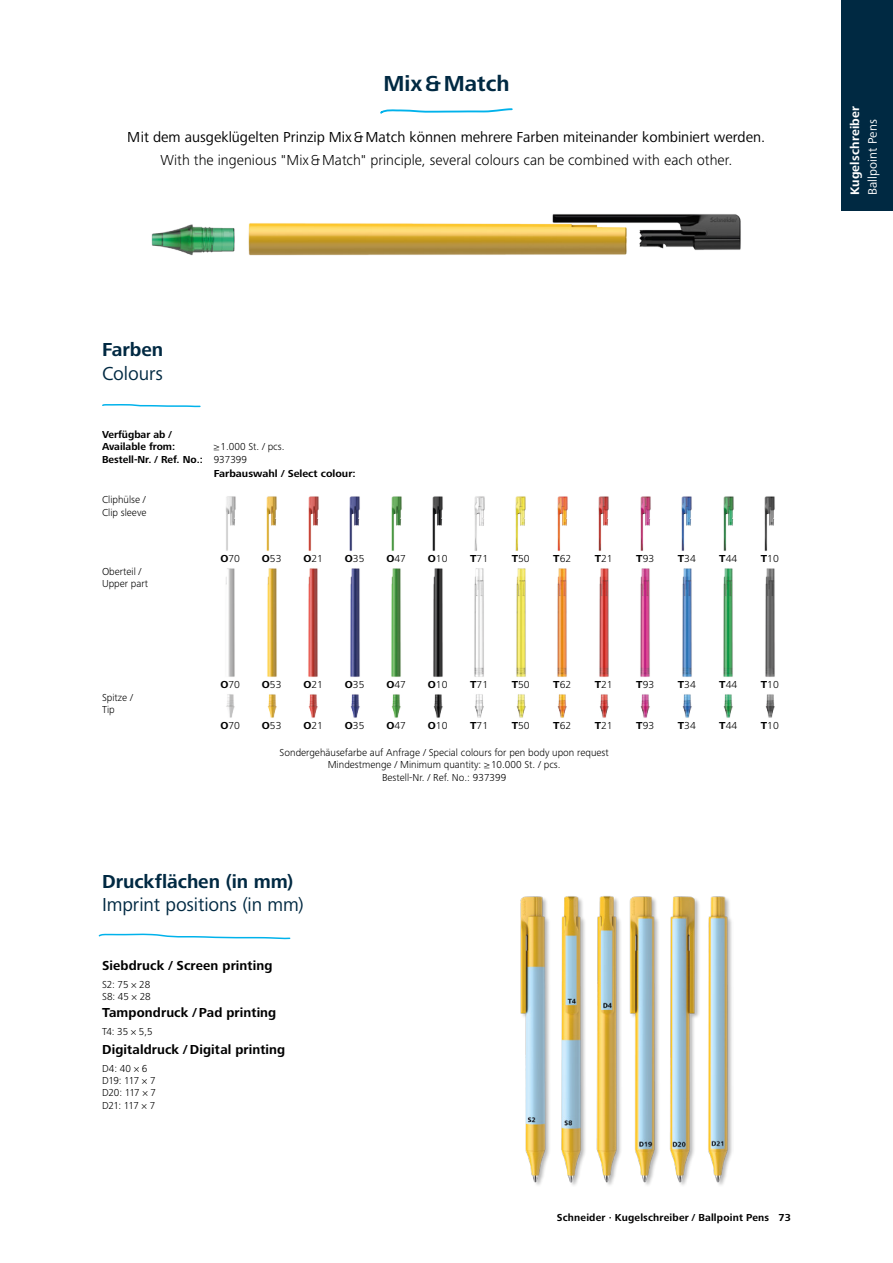
<style>
.page{position:relative;width:893px;height:1263px;background:#fff}
.page>*{position:absolute;margin:0;border:0;box-sizing:border-box;transform-origin:0 0}
.t1{font:700 22.5px "Frutiger Next LTW1 G";color:#002942}
.t2{font:19.5px "Frutiger Next LTW1 G";letter-spacing:-.005em;color:#002942}
.t3{font:700 19.5px "Frutiger Next LTW1 G";letter-spacing:-.005em;color:#002942}
.t4{font:15px "Frutiger Next LTW1 G";color:#000}
.t5{font:300 15px "Frutiger Next LTW1 G";letter-spacing:.005em;color:#000}
.t6{font:700 13.5px "Frutiger Next LTW1 G";letter-spacing:.01em;color:#000}
.t7{font:700 12.75px "Frutiger Next LTW1 G";letter-spacing:.01em;color:#fff}
.t8{font:12.75px "Frutiger Next LTW1 G";letter-spacing:.01em;color:#fff}
.t9{font:300 10.5px/12.6px "Frutiger Next LTW1 G";color:#000}
.t10{font:300 10.5px "Frutiger Next LTW1 G";color:#000;scale:1.04 1}
.t11{font:700 10.5px/12.6px "Frutiger Next LTW1 G";color:#000}
.t12{font:300 10.5px/12.5px "Frutiger Next LTW1 G";letter-spacing:-.04em;color:#000}
.t13{font:700 10.5px "Frutiger Next LTW1 G";color:#000;scale:1.04 1}
.s1{font-weight:300}
.s2{font-weight:700}
</style>
<div class="page">
<svg style="left:380px;top:108px;width:133px;height:6px"></svg>
<img style="left:151px;top:224px;width:84px;height:32px">
<img style="left:248px;top:223px;width:379px;height:33px">
<img style="left:549px;top:214px;width:192px;height:39px">
<img style="left:226px;top:496px;width:10px;height:55px">
<img style="left:266px;top:496px;width:11px;height:55px">
<img style="left:308px;top:496px;width:11px;height:55px">
<img style="left:349px;top:496px;width:11px;height:55px">
<img style="left:391px;top:496px;width:11px;height:55px">
<img style="left:432px;top:496px;width:11px;height:55px">
<img style="left:474px;top:496px;width:11px;height:55px">
<img style="left:515px;top:496px;width:11px;height:55px">
<img style="left:557px;top:496px;width:11px;height:55px">
<img style="left:598px;top:496px;width:11px;height:55px">
<img style="left:640px;top:496px;width:11px;height:55px">
<img style="left:681px;top:496px;width:11px;height:55px">
<img style="left:723px;top:496px;width:11px;height:55px">
<img style="left:764px;top:496px;width:11px;height:55px">
<img style="left:226px;top:568px;width:9px;height:109px">
<img style="left:267px;top:568px;width:10px;height:109px">
<img style="left:308px;top:568px;width:10px;height:109px">
<img style="left:350px;top:568px;width:10px;height:109px">
<img style="left:391px;top:568px;width:10px;height:109px">
<img style="left:433px;top:568px;width:10px;height:109px">
<img style="left:474px;top:568px;width:10px;height:109px">
<img style="left:516px;top:568px;width:10px;height:109px">
<img style="left:557px;top:568px;width:10px;height:109px">
<img style="left:599px;top:568px;width:10px;height:109px">
<img style="left:640px;top:568px;width:10px;height:109px">
<img style="left:682px;top:568px;width:10px;height:109px">
<img style="left:723px;top:568px;width:10px;height:109px">
<img style="left:765px;top:568px;width:10px;height:109px">
<img style="left:226px;top:694px;width:9px;height:24px">
<img style="left:267px;top:694px;width:10px;height:24px">
<img style="left:308px;top:694px;width:10px;height:24px">
<img style="left:350px;top:694px;width:10px;height:24px">
<img style="left:391px;top:694px;width:10px;height:24px">
<img style="left:433px;top:694px;width:10px;height:24px">
<img style="left:474px;top:694px;width:10px;height:24px">
<img style="left:516px;top:694px;width:10px;height:24px">
<img style="left:557px;top:694px;width:10px;height:24px">
<img style="left:599px;top:694px;width:10px;height:24px">
<img style="left:640px;top:694px;width:10px;height:24px">
<img style="left:682px;top:694px;width:10px;height:24px">
<img style="left:723px;top:694px;width:10px;height:24px">
<img style="left:765px;top:694px;width:10px;height:24px">
<img style="left:521px;top:896px;width:211px;height:289px">
<div style="left:842px;top:0;width:51px;height:210px;background:#002942"></div>
<svg style="left:98px;top:933px;width:193px;height:7px"></svg>
<svg style="left:102px;top:404px;width:99px;height:4px"></svg>
<h1 class="t1" style="left:383px;top:70px;width:128px">Mix&amp;Match</h1>
<h3 class="t4" style="left:128px;top:129px;width:639px">Mit dem ausgeklügelten Prinzip Mix&amp;Match können mehrere Farben miteinander kombiniert werden.</h3>
<h3 class="t5" style="left:160px;top:151px;width:574px">With the ingenious "Mix&amp;Match" principle, several colours can be combined with each other.</h3>
<h2 class="t3" style="left:102px;top:339px;width:63px">Farben</h2>
<h2 class="t2" style="left:102px;top:362px;width:63px">Colours</h2>
<p class="t11" style="left:102px;top:428px;width:75px">Verfügbar ab /<br>Available from:</p>
<p class="t9" style="left:214px;top:440px;width:72px">≥1.000 St. / pcs.</p>
<p class="t11" style="left:102px;top:454px;width:147px">Bestell-Nr. / Ref. No.: <span class="s1">937399</span></p>
<p class="t13" style="left:214px;top:467px;width:138px">Farbauswahl / Select colour:</p>
<p class="t9" style="left:102px;top:493px;width:46px">Cliphülse /<br>Clip sleeve</p>
<p class="t10" style="left:220px;top:552px;width:20px"><span class="s2">O</span>70</p>
<p class="t10" style="left:262px;top:552px;width:20px"><span class="s2">O</span>53</p>
<p class="t10" style="left:303px;top:552px;width:20px"><span class="s2">O</span>21</p>
<p class="t10" style="left:345px;top:552px;width:20px"><span class="s2">O</span>35</p>
<p class="t10" style="left:386px;top:552px;width:20px"><span class="s2">O</span>47</p>
<p class="t10" style="left:428px;top:552px;width:20px"><span class="s2">O</span>10</p>
<p class="t10" style="left:470px;top:552px;width:19px"><span class="s2">T</span>71</p>
<p class="t10" style="left:512px;top:552px;width:19px"><span class="s2">T</span>50</p>
<p class="t10" style="left:553px;top:552px;width:19px"><span class="s2">T</span>62</p>
<p class="t10" style="left:595px;top:552px;width:19px"><span class="s2">T</span>21</p>
<p class="t10" style="left:636px;top:552px;width:19px"><span class="s2">T</span>93</p>
<p class="t10" style="left:678px;top:552px;width:19px"><span class="s2">T</span>34</p>
<p class="t10" style="left:719px;top:552px;width:19px"><span class="s2">T</span>44</p>
<p class="t10" style="left:761px;top:552px;width:19px"><span class="s2">T</span>10</p>
<p class="t9" style="left:102px;top:565px;width:48px">Oberteil /<br>Upper part</p>
<p class="t9" style="left:102px;top:691px;width:32px">Spitze /<br>Tip</p>
<p class="t10" style="left:220px;top:678px;width:20px"><span class="s2">O</span>70</p>
<p class="t10" style="left:262px;top:678px;width:20px"><span class="s2">O</span>53</p>
<p class="t10" style="left:303px;top:678px;width:20px"><span class="s2">O</span>21</p>
<p class="t10" style="left:345px;top:678px;width:20px"><span class="s2">O</span>35</p>
<p class="t10" style="left:386px;top:678px;width:20px"><span class="s2">O</span>47</p>
<p class="t10" style="left:428px;top:678px;width:20px"><span class="s2">O</span>10</p>
<p class="t10" style="left:470px;top:678px;width:19px"><span class="s2">T</span>71</p>
<p class="t10" style="left:512px;top:678px;width:19px"><span class="s2">T</span>50</p>
<p class="t10" style="left:553px;top:678px;width:19px"><span class="s2">T</span>62</p>
<p class="t10" style="left:595px;top:678px;width:19px"><span class="s2">T</span>21</p>
<p class="t10" style="left:636px;top:678px;width:19px"><span class="s2">T</span>93</p>
<p class="t10" style="left:678px;top:678px;width:19px"><span class="s2">T</span>34</p>
<p class="t10" style="left:719px;top:678px;width:19px"><span class="s2">T</span>44</p>
<p class="t10" style="left:761px;top:678px;width:19px"><span class="s2">T</span>10</p>
<p class="t10" style="left:220px;top:720px;width:20px"><span class="s2">O</span>70</p>
<p class="t10" style="left:262px;top:720px;width:20px"><span class="s2">O</span>53</p>
<p class="t10" style="left:303px;top:720px;width:20px"><span class="s2">O</span>21</p>
<p class="t10" style="left:345px;top:720px;width:20px"><span class="s2">O</span>35</p>
<p class="t10" style="left:386px;top:720px;width:20px"><span class="s2">O</span>47</p>
<p class="t10" style="left:428px;top:720px;width:20px"><span class="s2">O</span>10</p>
<p class="t10" style="left:470px;top:720px;width:19px"><span class="s2">T</span>71</p>
<p class="t10" style="left:512px;top:720px;width:19px"><span class="s2">T</span>50</p>
<p class="t10" style="left:553px;top:720px;width:19px"><span class="s2">T</span>62</p>
<p class="t10" style="left:595px;top:720px;width:19px"><span class="s2">T</span>21</p>
<p class="t10" style="left:636px;top:720px;width:19px"><span class="s2">T</span>93</p>
<p class="t10" style="left:678px;top:720px;width:19px"><span class="s2">T</span>34</p>
<p class="t10" style="left:719px;top:720px;width:19px"><span class="s2">T</span>44</p>
<p class="t10" style="left:761px;top:720px;width:19px"><span class="s2">T</span>10</p>
<p class="t9" style="left:280px;top:746px;width:331px;text-align:center">Sondergehäusefarbe auf Anfrage / Special colours for pen body upon request<br>Mindestmenge / Minimum quantity: ≥10.000 St. / pcs.<br>Bestell-Nr. / Ref. No.: 937399</p>
<h2 class="t3" style="left:102px;top:870px;width:193px">Druckflächen (in mm)</h2>
<h2 class="t2" style="left:102px;top:894px;width:203px">Imprint positions (in mm)</h2>
<p class="t6" style="left:102px;top:957px;width:172px">Siebdruck / Screen printing</p>
<p class="t9" style="left:102px;top:978px;width:50px">S2: 75 × 28<br>S8: 45 × 28</p>
<p class="t6" style="left:102px;top:1005px;width:176px">Tampondruck / Pad printing</p>
<p class="t9" style="left:102px;top:1026px;width:52px">T4: 35 × 5,5</p>
<p class="t6" style="left:102px;top:1041px;width:185px">Digitaldruck / Digital printing</p>
<p class="t12" style="left:102px;top:1062px;width:56px">D4: 40 × 6<br>D19: 117 × 7<br>D20: 117 × 7<br>D21: 117 × 7</p>
<p class="t11" style="left:557px;top:1211px;width:236px">Schneider · Kugelschreiber / Ballpoint Pens 73</p>
<p class="t7" style="left:848px;top:195px;width:90px;rotate:-90deg">Kugelschreiber</p>
<p class="t8" style="left:865px;top:195px;width:77px;rotate:-90deg">Ballpoint Pens</p>
</div>
